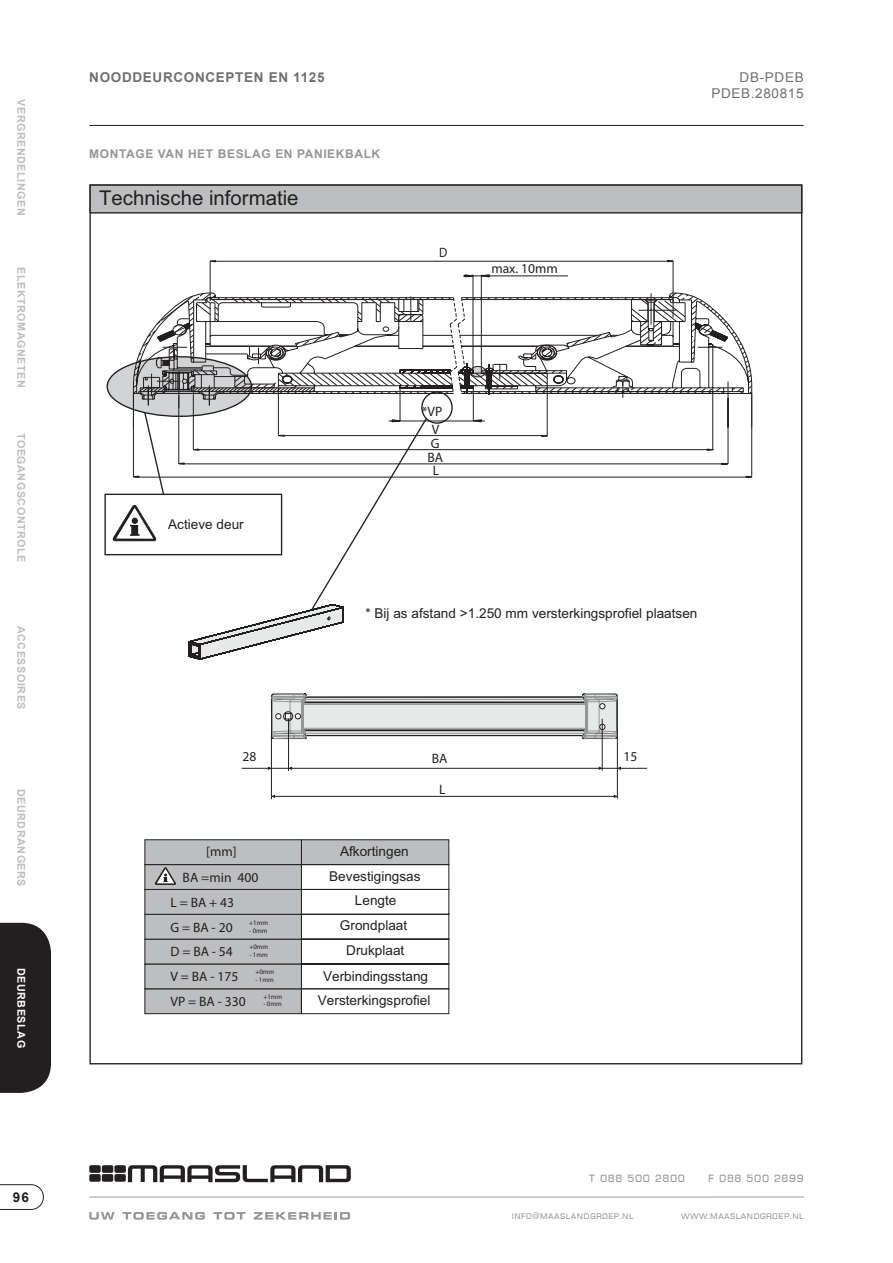
<style>
.page{position:relative;width:893px;height:1263px;background:#fff}
.page>*{position:absolute;margin:0;border:0;box-sizing:border-box;transform-origin:0 0}
.t1{font:20.4px "Arial";color:#231f20}
.t2{font:13.65px "Arial";color:#231f20}
.t3{font:ultra-condensed 13.65px "Univers";color:#231f20}
.t4{font:300 13.65px/13.6px "Univers";color:#231f20;text-align:center}
.t5{font:300 13.65px "Univers";color:#231f20;scale:.91 1}
.t6{font:700 13.5px "Arial";letter-spacing:.05em;color:#6d6f71}
.t7{font:13.5px/16.2px "Arial";letter-spacing:.05em;color:#6d6f71;text-align:right}
.t8{font:700 13.5px "Arial";color:#231f20}
.t9{font:12.75px "Eurostile DCD";letter-spacing:.05em;color:#949698}
.t10{font:700 12px "Arial";letter-spacing:.05em;color:#949698}
.t11{font:700 10.8px "Arial";letter-spacing:.05em;color:#bcbec0}
.t12{font:700 10.8px "Arial";letter-spacing:.05em;color:#fff}
.t13{font:9.75px "Eurostile DCD";letter-spacing:.05em;color:#949698}
.t14{font:ultra-condensed 6.75px "Univers";color:#231f20}
.s1{font-weight:700;font-stretch:normal}
</style>
<div class="page">
<div style="left:0;top:923px;width:51px;height:170px;background:#231f20"></div>
<hr style="left:89px;top:125px;width:715px;height:1px;background:#231f20">
<svg style="left:89px;top:1212px;width:26px;height:8px"></svg>
<svg style="left:123px;top:1212px;width:82px;height:8px"></svg>
<svg style="left:213px;top:1212px;width:33px;height:8px"></svg>
<svg style="left:254px;top:1212px;width:96px;height:7px"></svg>
<svg style="left:89px;top:1165px;width:262px;height:17px"></svg>
<svg style="left:0;top:1184px;width:44px;height:26px"></svg>
<hr style="left:89px;top:1196px;width:715px;height:2px;background:#bcbec0">
<hr style="left:289px;top:768px;width:313px;height:1px;background:#231f20">
<hr style="left:617px;top:732px;width:1px;height:66px;background:#231f20">
<hr style="left:271px;top:731px;width:1px;height:68px;background:#231f20">
<svg style="left:271px;top:693px;width:347px;height:46px;background:#c5c5c5"></svg>
<hr style="left:288px;top:719px;width:1px;height:52px;background:#231f20">
<svg style="left:242px;top:766px;width:50px;height:4px"></svg>
<hr style="left:602px;top:719px;width:1px;height:51px;background:#231f20">
<hr style="left:617px;top:768px;width:30px;height:1px;background:#231f20">
<svg style="left:599px;top:766px;width:22px;height:4px"></svg>
<hr style="left:271px;top:796px;width:346px;height:1px;background:#231f20">
<div style="left:145px;top:988px;width:157px;height:26px;background:#bcbec0;border:1px solid #231f20"></div>
<div style="left:301px;top:839px;width:148px;height:26px;background:#bcbec0;border:1px solid #231f20"></div>
<svg style="left:302px;top:864px;width:147px;height:124px"></svg>
<div style="left:145px;top:964px;width:157px;height:25px;background:#bcbec0;border:1px solid #231f20"></div>
<div style="left:145px;top:939px;width:157px;height:25px;background:#bcbec0;border:1px solid #231f20"></div>
<div style="left:145px;top:914px;width:157px;height:25px;background:#bcbec0"></div>
<div style="left:145px;top:889px;width:157px;height:26px;background:#bcbec0;border:1px solid #231f20"></div>
<div style="left:145px;top:864px;width:157px;height:26px;background:#bcbec0;border:1px solid #231f20"></div>
<div style="left:145px;top:839px;width:157px;height:26px;background:#bcbec0;border:1px solid #231f20"></div>
<div style="left:301px;top:988px;width:148px;height:26px;border:1px solid #231f20"></div>
<div style="left:89px;top:184px;width:713px;height:30px;background:#bcbec0;border:1px solid #231f20"></div>
<svg style="left:155px;top:868px;width:20px;height:16px"></svg>
<svg style="left:113px;top:260px;width:639px;height:400px"></svg>
<p class="t11" style="left:28px;top:99px;width:118px;rotate:90deg">VERGRENDELINGEN</p>
<p class="t11" style="left:28px;top:267px;width:122px;rotate:90deg">ELEKTROMAGNETEN</p>
<p class="t11" style="left:28px;top:433px;width:131px;rotate:90deg">TOEGANGSCONTROLE</p>
<p class="t11" style="left:28px;top:626px;width:85px;rotate:90deg">ACCESSOIRES</p>
<p class="t11" style="left:28px;top:789px;width:99px;rotate:90deg">DEURDRANGERS</p>
<p class="t12" style="left:28px;top:968px;width:82px;rotate:90deg">DEURBESLAG</p>
<p class="t8" style="left:13px;top:1188px;width:18px">96</p>
<p class="t6" style="left:89px;top:68px;width:237px">NOODDEURCONCEPTEN EN 1125</p>
<p class="t7" style="left:711px;top:69px;width:94px">DB-PDEB<br>PDEB.280815</p>
<p class="t10" style="left:89px;top:145px;width:293px">MONTAGE VAN HET BESLAG EN PANIEKBALK</p>
<h1 class="t1" style="left:99px;top:185px;width:201px">Technische informatie</h1>
<p class="t2" style="left:168px;top:515px;width:77px">Actieve deur</p>
<p class="t5" style="left:439px;top:244px;width:11px">D</p>
<p class="t4" style="left:491px;top:261px;width:68px">max. 10mm</p>
<p class="t3" style="left:422px;top:403px;width:22px">*VP</p>
<p class="t4" style="left:432px;top:422px;width:9px">V</p>
<p class="t4" style="left:427px;top:436px;width:17px">G<br>BA<br>L</p>
<p class="t2" style="left:365px;top:604px;width:334px">* Bij as afstand &gt;1.250 mm versterkingsprofiel plaatsen</p>
<p class="t4" style="left:243px;top:749px;width:15px">28</p>
<p class="t4" style="left:432px;top:751px;width:17px">BA</p>
<p class="t4" style="left:623px;top:749px;width:15px">15</p>
<p class="t4" style="left:439px;top:782px;width:8px">L</p>
<p class="t3" style="left:206px;top:843px;width:32px">[mm]</p>
<p class="t3" style="left:183px;top:869px;width:77px">BA = <span class="s1">min</span> 400</p>
<p class="t3" style="left:170px;top:894px;width:65px">L = BA + 43</p>
<p class="t14" style="left:249px;top:919px;width:20px">+1mm</p>
<p class="t14" style="left:249px;top:926px;width:20px">- 0mm</p>
<p class="t14" style="left:249px;top:942px;width:20px">+0mm</p>
<p class="t14" style="left:249px;top:950px;width:20px">- 1mm</p>
<p class="t14" style="left:255px;top:968px;width:20px">+0mm</p>
<p class="t14" style="left:255px;top:975px;width:20px">- 1mm</p>
<p class="t14" style="left:263px;top:992px;width:20px">+1mm</p>
<p class="t14" style="left:263px;top:1000px;width:20px">- 0mm</p>
<p class="t3" style="left:170px;top:919px;width:64px">G = BA - 20</p>
<p class="t3" style="left:170px;top:943px;width:64px">D = BA - 54</p>
<p class="t3" style="left:170px;top:968px;width:70px">V = BA - 175</p>
<p class="t3" style="left:170px;top:993px;width:77px">VP = BA - 330</p>
<p class="t2" style="left:340px;top:842px;width:70px">Afkortingen</p>
<p class="t2" style="left:329px;top:868px;width:93px">Bevestigingsas</p>
<p class="t2" style="left:340px;top:917px;width:69px">Grondplaat</p>
<p class="t2" style="left:355px;top:892px;width:43px">Lengte</p>
<p class="t2" style="left:346px;top:941px;width:60px">Drukplaat</p>
<p class="t2" style="left:318px;top:991px;width:114px">Versterkingsprofiel</p>
<p class="t2" style="left:323px;top:967px;width:107px">Verbindingsstang</p>
<p class="t9" style="left:589px;top:1171px;width:98px">t 088 500 2800</p>
<p class="t9" style="left:708px;top:1171px;width:97px">f 088 500 2899</p>
<p class="t13" style="left:512px;top:1210px;width:123px">info@maaslandgroep.nl</p>
<p class="t13" style="left:681px;top:1210px;width:124px">www.maaslandgroep.nl</p>
</div>
